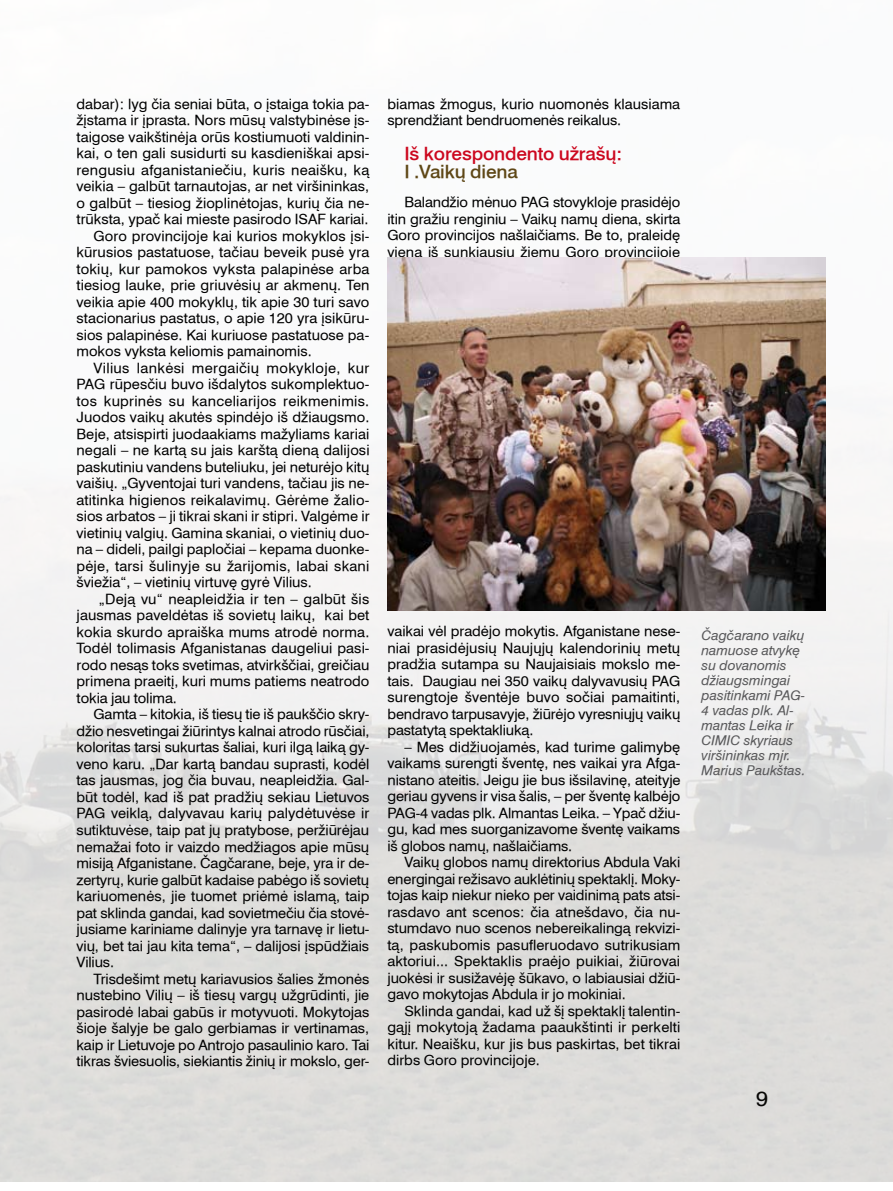
<style>
.page{position:relative;width:893px;height:1191px;background:#fff}
.page>*{position:absolute;margin:0;border:0;box-sizing:border-box;transform-origin:0 0}
.t1{font:500 18px "Helvetica LT";letter-spacing:-.01em;color:#cc071e;scale:1.06 1}
.t2{font:500 18px "Helvetica LT";letter-spacing:-.01em;color:#5e4716;scale:1.06 1}
.t3{font:13.95px/16.5px "Helvetica LT";color:#000;text-align:justify;scale:1.05 1}
.t4{font:13.95px "Helvetica LT";letter-spacing:.02em;color:#000;scale:1.05 1}
.t5{font:13.2px/15px "Helvetica LT Italic";color:#58585a;scale:1.05 1}
</style>
<div class="page">
<img style="left:0;top:257px;width:893px;height:924px">
<img style="left:387px;top:258px;width:439px;height:352px">
<svg style="left:757px;top:1091px;width:10px;height:15px"></svg>
<p class="t3" style="left:77px;top:95px;width:280px">dabar): lyg čia seniai būta, o įstaiga tokia pa-</p>
<p class="t3" style="left:77px;top:112px;width:280px">žįstama ir įprasta. Nors mūsų valstybinėse įs-</p>
<p class="t3" style="left:77px;top:128px;width:280px">taigose vaikštinėja orūs kostiumuoti valdinin-</p>
<p class="t3" style="left:77px;top:145px;width:280px">kai, o ten gali susidurti su kasdieniškai apsi-</p>
<p class="t3" style="left:77px;top:161px;width:280px">rengusiu afganistaniečiu, kuris neaišku, ką</p>
<p class="t3" style="left:77px;top:178px;width:280px">veikia – galbūt tarnautojas, ar net viršininkas,</p>
<p class="t3" style="left:77px;top:194px;width:280px">o galbūt – tiesiog žioplinėtojas, kurių čia ne-</p>
<p class="t3" style="left:77px;top:211px;width:280px">trūksta, ypač kai mieste pasirodo ISAF kariai.</p>
<p class="t3" style="left:94px;top:227px;width:264px">Goro provincijoje kai kurios mokyklos įsi-</p>
<p class="t3" style="left:77px;top:244px;width:280px">kūrusios pastatuose, tačiau beveik pusė yra</p>
<p class="t3" style="left:77px;top:260px;width:281px">tokių, kur pamokos vyksta palapinėse arba</p>
<p class="t3" style="left:77px;top:277px;width:281px">tiesiog lauke, prie griuvėsių ar akmenų. Ten</p>
<p class="t3" style="left:77px;top:293px;width:280px">veikia apie 400 mokyklų, tik apie 30 turi savo</p>
<p class="t3" style="left:77px;top:310px;width:280px">stacionarius pastatus, o apie 120 yra įsikūru-</p>
<p class="t3" style="left:77px;top:326px;width:280px">sios palapinėse. Kai kuriuose pastatuose pa-</p>
<p class="t3" style="left:77px;top:343px;width:226px">mokos vyksta keliomis pamainomis.</p>
<p class="t4" style="left:94px;top:359px;width:264px">Vilius lankėsi mergaičių mokykloje, kur</p>
<p class="t3" style="left:77px;top:376px;width:280px">PAG rūpesčiu buvo išdalytos sukomplektuo-</p>
<p class="t4" style="left:77px;top:392px;width:280px">tos kuprinės su kanceliarijos reikmenimis.</p>
<p class="t3" style="left:77px;top:409px;width:281px">Juodos vaikų akutės spindėjo iš džiaugsmo.</p>
<p class="t3" style="left:77px;top:425px;width:280px">Beje, atsispirti juodaakiams mažyliams kariai</p>
<p class="t3" style="left:77px;top:442px;width:281px">negali – ne kartą su jais karštą dieną dalijosi</p>
<p class="t3" style="left:77px;top:458px;width:280px">paskutiniu vandens buteliuku, jei neturėjo kitų</p>
<p class="t3" style="left:77px;top:475px;width:280px">vaišių. „Gyventojai turi vandens, tačiau jis ne-</p>
<p class="t3" style="left:77px;top:491px;width:280px">atitinka higienos reikalavimų. Gėrėme žalio-</p>
<p class="t3" style="left:77px;top:508px;width:281px">sios arbatos – ji tikrai skani ir stipri. Valgėme ir</p>
<p class="t3" style="left:77px;top:524px;width:280px">vietinių valgių. Gamina skaniai, o vietinių duo-</p>
<p class="t3" style="left:77px;top:541px;width:280px">na – dideli, pailgi papločiai – kepama duonke-</p>
<p class="t3" style="left:77px;top:557px;width:280px">pėje, tarsi šulinyje su žarijomis, labai skani</p>
<p class="t3" style="left:77px;top:574px;width:226px">šviežia“, – vietinių virtuvę gyrė Vilius.</p>
<p class="t3" style="left:99px;top:590px;width:259px">„Dejà vu“ neapleidžia ir ten – galbūt šis</p>
<p class="t3" style="left:77px;top:607px;width:280px">jausmas paveldėtas iš sovietų laikų, kai bet</p>
<p class="t3" style="left:77px;top:623px;width:280px">kokia skurdo apraiška mums atrodė norma.</p>
<p class="t3" style="left:77px;top:640px;width:280px">Todėl tolimasis Afganistanas daugeliui pasi-</p>
<p class="t3" style="left:77px;top:656px;width:281px">rodo nesąs toks svetimas, atvirkščiai, greičiau</p>
<p class="t3" style="left:77px;top:673px;width:280px">primena praeitį, kuri mums patiems neatrodo</p>
<p class="t3" style="left:77px;top:689px;width:97px">tokia jau tolima.</p>
<p class="t3" style="left:94px;top:706px;width:264px">Gamta – kitokia, iš tiesų tie iš paukščio skry-</p>
<p class="t3" style="left:77px;top:722px;width:280px">džio nesvetingai žiūrintys kalnai atrodo rūsčiai,</p>
<p class="t3" style="left:77px;top:739px;width:280px">koloritas tarsi sukurtas šaliai, kuri ilgą laiką gy-</p>
<p class="t3" style="left:77px;top:755px;width:281px">veno karu. „Dar kartą bandau suprasti, kodėl</p>
<p class="t3" style="left:77px;top:772px;width:280px">tas jausmas, jog čia buvau, neapleidžia. Gal-</p>
<p class="t3" style="left:77px;top:788px;width:281px">būt todėl, kad iš pat pradžių sekiau Lietuvos</p>
<p class="t3" style="left:77px;top:805px;width:280px">PAG veiklą, dalyvavau karių palydėtuvėse ir</p>
<p class="t3" style="left:77px;top:821px;width:280px">sutiktuvėse, taip pat jų pratybose, peržiūrėjau</p>
<p class="t3" style="left:77px;top:838px;width:280px">nemažai foto ir vaizdo medžiagos apie mūsų</p>
<p class="t3" style="left:77px;top:854px;width:280px">misiją Afganistane. Čagčarane, beje, yra ir de-</p>
<p class="t3" style="left:77px;top:871px;width:280px">zertyrų, kurie galbūt kadaise pabėgo iš sovietų</p>
<p class="t3" style="left:77px;top:887px;width:281px">kariuomenės, jie tuomet priėmė islamą, taip</p>
<p class="t3" style="left:77px;top:904px;width:280px">pat sklinda gandai, kad sovietmečiu čia stovė-</p>
<p class="t3" style="left:77px;top:920px;width:280px">jusiame kariniame dalinyje yra tarnavę ir lietu-</p>
<p class="t3" style="left:77px;top:937px;width:280px">vių, bet tai jau kita tema“, – dalijosi įspūdžiais</p>
<p class="t3" style="left:77px;top:953px;width:37px">Vilius.</p>
<p class="t3" style="left:94px;top:970px;width:264px">Trisdešimt metų kariavusios šalies žmonės</p>
<p class="t3" style="left:77px;top:986px;width:280px">nustebino Vilių – iš tiesų vargų užgrūdinti, jie</p>
<p class="t3" style="left:77px;top:1003px;width:280px">pasirodė labai gabūs ir motyvuoti. Mokytojas</p>
<p class="t3" style="left:77px;top:1019px;width:280px">šioje šalyje be galo gerbiamas ir vertinamas,</p>
<p class="t3" style="left:77px;top:1036px;width:280px">kaip ir Lietuvoje po Antrojo pasaulinio karo. Tai</p>
<p class="t3" style="left:77px;top:1052px;width:280px">tikras šviesuolis, siekiantis žinių ir mokslo, ger-</p>
<p class="t3" style="left:387px;top:95px;width:280px">biamas žmogus, kurio nuomonės klausiama sprendžiant bendruomenės reikalus.</p>
<p class="t1" style="left:404px;top:141px;width:207px">Iš korespondento užrašų:</p>
<p class="t2" style="left:404px;top:159px;width:108px">I .Vaikų diena</p>
<p class="t3" style="left:387px;top:194px;width:281px;text-indent:17px">Balandžio mėnuo PAG stovykloje prasidėjo itin gražiu renginiu – Vaikų namų diena, skirta Goro provincijos našlaičiams. Be to, praleidę vieną iš sunkiausių žiemų Goro provincijoje</p>
<p class="t3" style="left:387px;top:623px;width:280px">vaikai vėl pradėjo mokytis. Afganistane nese&shy;niai prasidėjusių Naujųjų kalendorinių metų pradžia sutampa su Naujaisiais mokslo me&shy;tais. Daugiau nei 350 vaikų dalyvavusių PAG surengtoje šventėje buvo sočiai pamaitinti, bendravo tarpusavyje, žiūrėjo vyresniųjų vaikų pastatytą spektakliuką.</p>
<p class="t3" style="left:387px;top:738px;width:281px;text-indent:17px">– Mes didžiuojamės, kad turime galimybę vaikams surengti šventę, nes vaikai yra Afga&shy;nistano ateitis. Jeigu jie bus išsilavinę, ateityje geriau gyvens ir visa šalis, – per šventę kalbėjo PAG-4 vadas plk. Almantas Leika. – Ypač džiu&shy;gu, kad mes suorganizavome šventę vaikams iš globos namų, našlaičiams.</p>
<p class="t3" style="left:387px;top:854px;width:281px;text-indent:17px">Vaikų globos namų direktorius Abdula Vaki energingai režisavo auklėtinių spektaklį. Moky&shy;tojas kaip niekur nieko per vaidinimą pats atsi&shy;rasdavo ant scenos: čia atnešdavo, čia nu&shy;stumdavo nuo scenos nebereikalingą rekvizi&shy;tą, paskubomis pasufleruodavo sutrikusiam aktoriui... Spektaklis praėjo puikiai, žiūrovai juokėsi ir susižavėję šūkavo, o labiausiai džiū&shy;gavo mokytojas Abdula ir jo mokiniai.</p>
<p class="t3" style="left:387px;top:1002px;width:281px;text-indent:17px">Sklinda gandai, kad už šį spektaklį talentin&shy;gąjį mokytoją žadama paaukštinti ir perkelti kitur. Neaišku, kur jis bus paskirtas, bet tikrai dirbs Goro provincijoje.</p>
<p class="t5" style="left:702px;top:627px;width:100px">Čagčarano vaikų namuose atvykę su dovanomis džiaugsmingai pasitinkami PAG-<br>4 vadas plk. Al&shy;mantas Leika ir<br>CIMIC skyriaus viršininkas mjr.<br>Marius Paukštas.</p>
</div>
